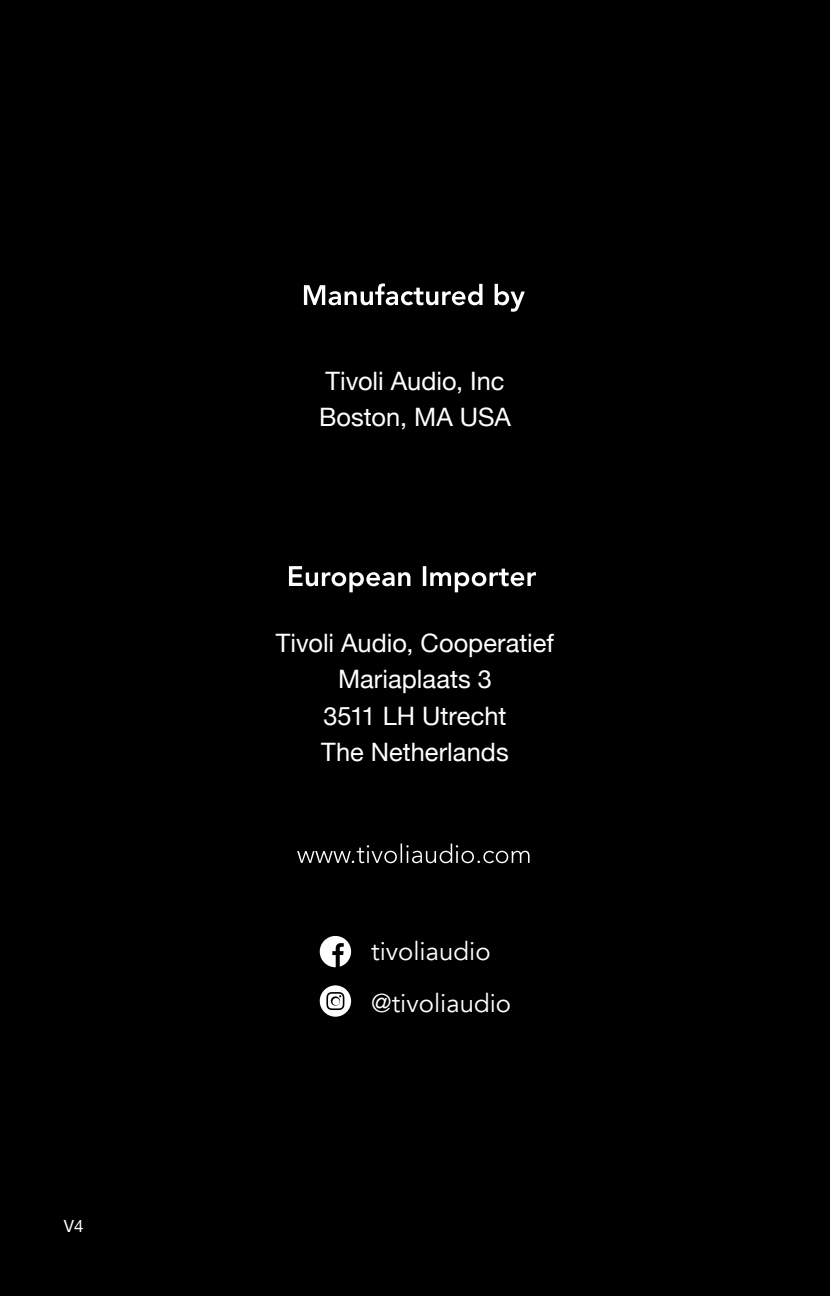
<style>
.page{position:relative;width:830px;height:1296px;background:#fff}
.page>*{position:absolute;margin:0;border:0;box-sizing:border-box;transform-origin:0 0}
.t1{font:25.65px/51.8px "Avenir";color:#fff}
.Back_cover{font:25.43px "Helvetica Neue";color:#fff}
.Body1{font:16.88px "Helvetica Neue";color:#fff}
</style>
<div class="page">
<div style="left:0;top:0;width:829px;height:1296px;background:#000"></div>
<svg style="left:297px;top:844px;width:232px;height:19px"></svg>
<svg style="left:304px;top:284px;width:220px;height:28px"></svg>
<svg style="left:289px;top:566px;width:246px;height:26px"></svg>
<svg style="left:319px;top:985px;width:32px;height:32px"></svg>
<svg style="left:319px;top:936px;width:32px;height:31px"></svg>
<p class="Body1" style="left:64px;top:1216px;width:21px">V4</p>
<p class="Back_cover" style="left:325px;top:362px;width:180px">Tivoli Audio, Inc</p>
<p class="Back_cover" style="left:319px;top:399px;width:193px">Boston, MA USA</p>
<p class="Back_cover" style="left:276px;top:624px;width:279px">Tivoli Audio, Cooperatief</p>
<p class="Back_cover" style="left:338px;top:661px;width:155px">Mariaplaats 3</p>
<p class="Back_cover" style="left:323px;top:697px;width:184px">3511 LH Utrecht</p>
<p class="Back_cover" style="left:321px;top:734px;width:189px">The Netherlands</p>
<p class="t1" style="left:371px;top:926px;width:141px">tivoliaudio @tivoliaudio</p>
</div>
